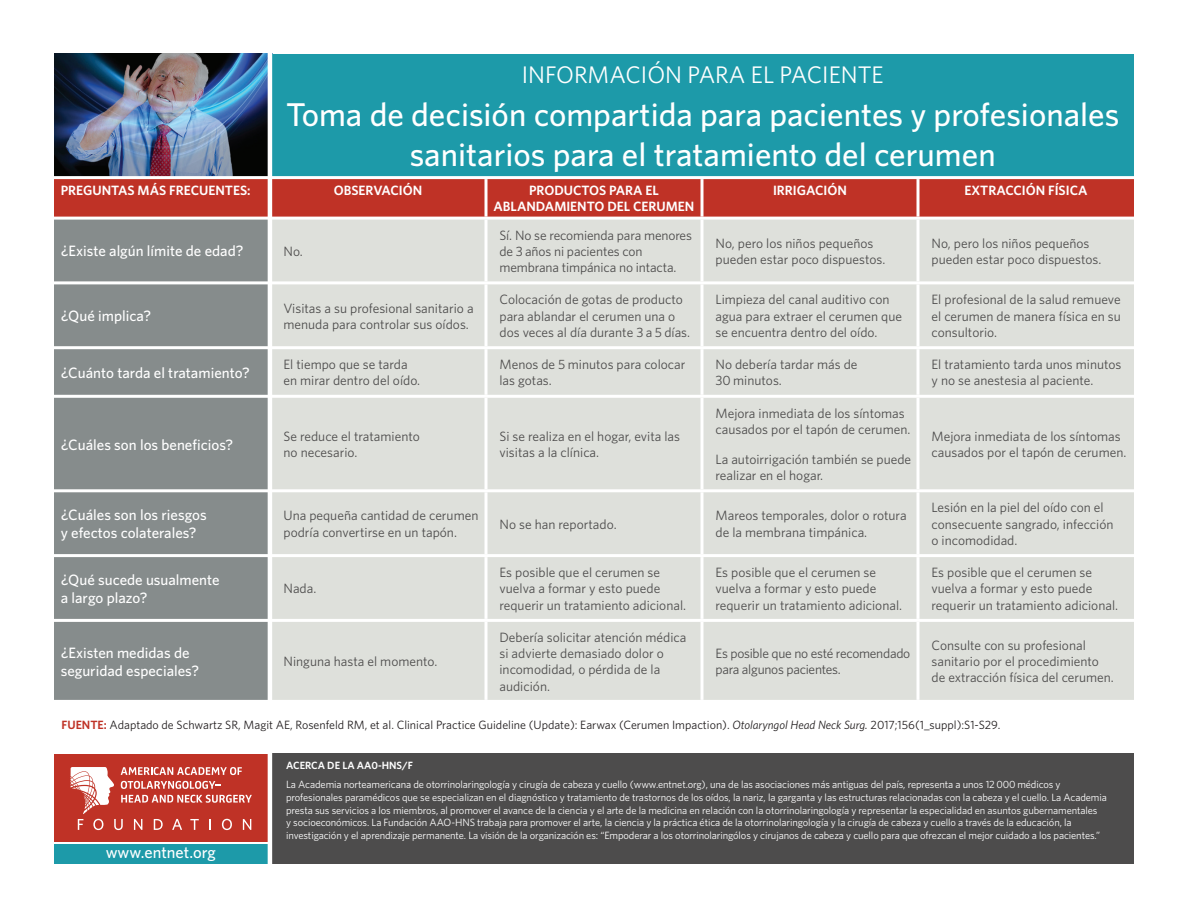
<style>
.page{position:relative;width:1188px;height:918px;background:#fff}
.page>*{position:absolute;margin:0;border:0;box-sizing:border-box;transform-origin:0 0}
.t1{font:500 33px/39.6px "Whitney";color:#fff;text-align:center}
.t2{font:24px "Whitney";color:#fff}
.t3{font:500 16.5px "Whitney";color:#fff}
.t4{font:500 15px/18px "Whitney";color:#fff}
.t5{font:13.5px/16.2px "Whitney";color:#4d4c4c}
.t6{font:600 13.5px/16.2px "Whitney";color:#fff;text-align:center}
.t7{font:13.5px/16.2px "Whitney";letter-spacing:-.02em;color:#4d4c4c}
.t8{font:12px "Whitney";color:#231f20}
.t9{font:10.5px/12.6px "Whitney";letter-spacing:-.01em;color:#fff}
.t10{font:600 10.5px "Whitney";color:#fff}
.s1{font-weight:600;color:#bf3226}
.s2{font-style:italic}
</style>
<div class="page">
<img style="left:54px;top:54px;width:214px;height:122px">
<div style="left:271px;top:54px;width:863px;height:122px;background:#1d9aa9"></div>
<div style="left:54px;top:845px;width:214px;height:19px;background:#1d9aa9"></div>
<div style="left:54px;top:754px;width:214px;height:88px;background:#bf3226"></div>
<svg style="left:71px;top:767px;width:181px;height:63px"></svg>
<div style="left:270px;top:754px;width:864px;height:110px;background:#4d4c4c"></div>
<div style="left:54px;top:179px;width:1080px;height:38px;background:#bf3226"></div>
<div style="left:54px;top:220px;width:214px;height:480px;background:#868c8c"></div>
<div style="left:272px;top:220px;width:862px;height:480px;background:#dee0db"></div>
<svg style="left:484px;top:179px;width:4px;height:38px"></svg>
<svg style="left:700px;top:179px;width:4px;height:38px"></svg>
<svg style="left:916px;top:179px;width:4px;height:38px"></svg>
<hr style="left:484px;top:220px;width:4px;height:61px;background:#f6f7f6">
<hr style="left:700px;top:220px;width:4px;height:61px;background:#f6f7f6">
<hr style="left:916px;top:220px;width:4px;height:61px;background:#f6f7f6">
<hr style="left:54px;top:281px;width:216px;height:3px;background:#fff">
<hr style="left:270px;top:281px;width:216px;height:3px;background:#fff">
<hr style="left:486px;top:281px;width:216px;height:3px;background:#fff">
<svg style="left:484px;top:284px;width:4px;height:62px"></svg>
<hr style="left:702px;top:281px;width:216px;height:3px;background:#fff">
<svg style="left:700px;top:284px;width:4px;height:62px"></svg>
<hr style="left:918px;top:281px;width:216px;height:3px;background:#fff">
<svg style="left:916px;top:284px;width:4px;height:62px"></svg>
<hr style="left:54px;top:346px;width:216px;height:3px;background:#fff">
<hr style="left:270px;top:346px;width:216px;height:3px;background:#fff">
<hr style="left:486px;top:346px;width:216px;height:3px;background:#fff">
<svg style="left:484px;top:349px;width:4px;height:46px"></svg>
<hr style="left:702px;top:346px;width:216px;height:3px;background:#fff">
<svg style="left:700px;top:349px;width:4px;height:46px"></svg>
<hr style="left:918px;top:346px;width:216px;height:3px;background:#fff">
<svg style="left:916px;top:349px;width:4px;height:46px"></svg>
<hr style="left:54px;top:395px;width:216px;height:3px;background:#fff">
<hr style="left:270px;top:395px;width:216px;height:3px;background:#fff">
<hr style="left:486px;top:395px;width:216px;height:3px;background:#fff">
<hr style="left:484px;top:398px;width:4px;height:91px;background:#f6f7f6">
<hr style="left:702px;top:395px;width:216px;height:3px;background:#fff">
<hr style="left:700px;top:398px;width:4px;height:91px;background:#f6f7f6">
<hr style="left:918px;top:395px;width:216px;height:3px;background:#fff">
<hr style="left:916px;top:398px;width:4px;height:91px;background:#f6f7f6">
<hr style="left:54px;top:489px;width:216px;height:3px;background:#fff">
<hr style="left:270px;top:489px;width:216px;height:3px;background:#fff">
<hr style="left:486px;top:489px;width:216px;height:3px;background:#fff">
<svg style="left:484px;top:492px;width:4px;height:62px"></svg>
<hr style="left:702px;top:489px;width:216px;height:3px;background:#fff">
<svg style="left:700px;top:492px;width:4px;height:62px"></svg>
<hr style="left:918px;top:489px;width:216px;height:3px;background:#fff">
<svg style="left:916px;top:492px;width:4px;height:62px"></svg>
<hr style="left:54px;top:554px;width:216px;height:3px;background:#fff">
<hr style="left:270px;top:554px;width:216px;height:3px;background:#fff">
<hr style="left:486px;top:554px;width:216px;height:3px;background:#fff">
<hr style="left:484px;top:557px;width:4px;height:62px;background:#f4f5f4">
<hr style="left:702px;top:554px;width:216px;height:3px;background:#fff">
<hr style="left:700px;top:557px;width:4px;height:62px;background:#f4f5f4">
<hr style="left:918px;top:554px;width:216px;height:3px;background:#fff">
<hr style="left:916px;top:557px;width:4px;height:62px;background:#f4f5f4">
<hr style="left:54px;top:619px;width:216px;height:3px;background:#fff">
<hr style="left:270px;top:619px;width:216px;height:3px;background:#fff">
<hr style="left:486px;top:619px;width:216px;height:3px;background:#fff">
<hr style="left:484px;top:622px;width:4px;height:78px;background:#f4f5f4">
<hr style="left:702px;top:619px;width:216px;height:3px;background:#fff">
<hr style="left:700px;top:622px;width:4px;height:78px;background:#f4f5f4">
<hr style="left:918px;top:619px;width:216px;height:3px;background:#fff">
<hr style="left:916px;top:622px;width:4px;height:78px;background:#f4f5f4">
<hr style="left:268px;top:0;width:4px;height:916px;background:#fff">
<p class="t2" style="left:522px;top:59px;width:364px">INFORMACIÓN PARA EL PACIENTE</p>
<p class="t1" style="left:286px;top:95px;width:835px">Toma de decisión compartida para pacientes y profesionales sanitarios para el tratamiento del cerumen</p>
<p class="t6" style="left:61px;top:182px;width:191px">PREGUNTAS MÁS FRECUENTES:</p>
<p class="t6" style="left:334px;top:182px;width:90px">OBSERVACIÓN</p>
<p class="t6" style="left:494px;top:182px;width:202px">PRODUCTOS PARA EL<br>ABLANDAMIENTO DEL CERUMEN</p>
<p class="t6" style="left:773px;top:182px;width:75px">IRRIGACIÓN</p>
<p class="t6" style="left:965px;top:182px;width:124px">EXTRACCIÓN FÍSICA</p>
<p class="t4" style="left:61px;top:242px;width:184px">¿Existe algún límite de edad?</p>
<p class="t5" style="left:284px;top:243px;width:21px">No.</p>
<p class="t5" style="left:500px;top:227px;width:194px">Sí. No se recomienda para menores de 3 años ni pacientes con membrana timpánica no intacta.</p>
<p class="t5" style="left:716px;top:235px;width:171px">No, pero los niños pequeños pueden estar poco dispuestos.</p>
<p class="t5" style="left:932px;top:235px;width:171px">No, pero los niños pequeños pueden estar poco dispuestos.</p>
<p class="t4" style="left:61px;top:307px;width:92px">¿Qué implica?</p>
<p class="t5" style="left:284px;top:299px;width:192px">Visitas a su profesional sanitario a menuda para controlar sus oídos.</p>
<p class="t5" style="left:500px;top:291px;width:192px">Colocación de gotas de producto para ablandar el cerumen una o dos veces al día durante 3 a 5 días.</p>
<p class="t5" style="left:716px;top:291px;width:188px">Limpieza del canal auditivo con agua para extraer el cerumen que se encuentra dentro del oído.</p>
<p class="t5" style="left:932px;top:291px;width:191px;text-align:justify">El profesional de la salud remueve el cerumen de manera física en su consultorio.</p>
<p class="t4" style="left:61px;top:364px;width:191px">¿Cuánto tarda el tratamiento?</p>
<p class="t5" style="left:284px;top:356px;width:138px">El tiempo que se tarda en mirar dentro del oído.</p>
<p class="t5" style="left:500px;top:356px;width:188px">Menos de 5 minutos para colocar las gotas.</p>
<p class="t5" style="left:716px;top:356px;width:143px">No debería tardar más de<br>30 minutos.</p>
<p class="t5" style="left:932px;top:356px;width:192px">El tratamiento tarda unos minutos y no se anestesia al paciente.</p>
<p class="t4" style="left:61px;top:435px;width:174px">¿Cuáles son los beneficios?</p>
<p class="t5" style="left:284px;top:428px;width:138px">Se reduce el tratamiento no necesario.</p>
<p class="t5" style="left:500px;top:428px;width:182px">Si se realiza en el hogar, evita las visitas a la clínica.</p>
<p class="t5" style="left:716px;top:405px;width:196px">Mejora inmediata de los síntomas causados por el tapón de cerumen.</p>
<p class="t5" style="left:716px;top:451px;width:197px">La autoirrigación también se puede realizar en el hogar.</p>
<p class="t5" style="left:932px;top:428px;width:196px">Mejora inmediata de los síntomas causados por el tapón de cerumen.</p>
<p class="t4" style="left:61px;top:506px;width:147px">¿Cuáles son los riesgos y efectos colaterales?</p>
<p class="t5" style="left:284px;top:507px;width:196px">Una pequeña cantidad de cerumen podría convertirse en un tapón.</p>
<p class="t5" style="left:500px;top:515px;width:119px">No se han reportado.</p>
<p class="t5" style="left:716px;top:507px;width:193px">Mareos temporales, dolor o rotura de la membrana timpánica.</p>
<p class="t5" style="left:932px;top:499px;width:183px">Lesión en la piel del oído con el consecuente sangrado, infección o incomodidad.</p>
<p class="t4" style="left:61px;top:571px;width:160px">¿Qué sucede usualmente a largo plazo?</p>
<p class="t5" style="left:284px;top:580px;width:34px">Nada.</p>
<p class="t5" style="left:500px;top:564px;width:188px">Es posible que el cerumen se vuelva a formar y esto puede requerir un tratamiento adicional.</p>
<p class="t5" style="left:716px;top:564px;width:188px">Es posible que el cerumen se vuelva a formar y esto puede requerir un tratamiento adicional.</p>
<p class="t5" style="left:932px;top:564px;width:188px">Es posible que el cerumen se vuelva a formar y esto puede requerir un tratamiento adicional.</p>
<p class="t5" style="left:500px;top:629px;width:189px">Debería solicitar atención médica si advierte demasiado dolor o incomodidad, o pérdida de la audición.</p>
<p class="t7" style="left:716px;top:645px;width:196px">Es posible que no esté recomendado para algunos pacientes.</p>
<p class="t5" style="left:932px;top:637px;width:184px">Consulte con su profesional sanitario por el procedimiento de extracción física del cerumen.</p>
<p class="t8" style="left:62px;top:717px;width:940px"><span class="s1">FUENTE:</span> Adaptado de Schwartz SR, Magit AE, Rosenfeld RM, et al. Clinical Practice Guideline (Update): Earwax (Cerumen Impaction). <span class="s2">Otolaryngol Head Neck Surg.</span> 2017;156(1_suppl):S1-S29.</p>
<p class="t4" style="left:61px;top:643px;width:140px">¿Existen medidas de seguridad especiales?</p>
<p class="t5" style="left:284px;top:653px;width:155px">Ninguna hasta el momento.</p>
<p class="t3" style="left:106px;top:842px;width:112px">www.entnet.org</p>
<p class="t10" style="left:286px;top:758px;width:128px">ACERCA DE LA AA0-HNS/F</p>
<p class="t9" style="left:286px;top:778px;width:822px">La Academia norteamericana de otorrinolaringología y cirugía de cabeza y cuello (www.entnet.org), una de las asociaciones más antiguas del país, representa a unos 12 000 médicos y profesionales paramédicos que se especializan en el diagnóstico y tratamiento de trastornos de los oídos, la nariz, la garganta y las estructuras relacionadas con la cabeza y el cuello. La Academia presta sus servicios a los miembros, al promover el avance de la ciencia y el arte de la medicina en relación con la otorrinolaringología y representar la especialidad en asuntos gubernamentales<br>y socioeconómicos. La Fundación AAO-HNS trabaja para promover el arte, la ciencia y la práctica ética de la otorrinolaringología y la cirugía de cabeza y cuello a través de la educación, la investigación y el aprendizaje permanente. La visión de la organización es: “Empoderar a los otorrinolaringólos y cirujanos de cabeza y cuello para que ofrezcan el mejor cuidado a los pacientes.”</p>
</div>
